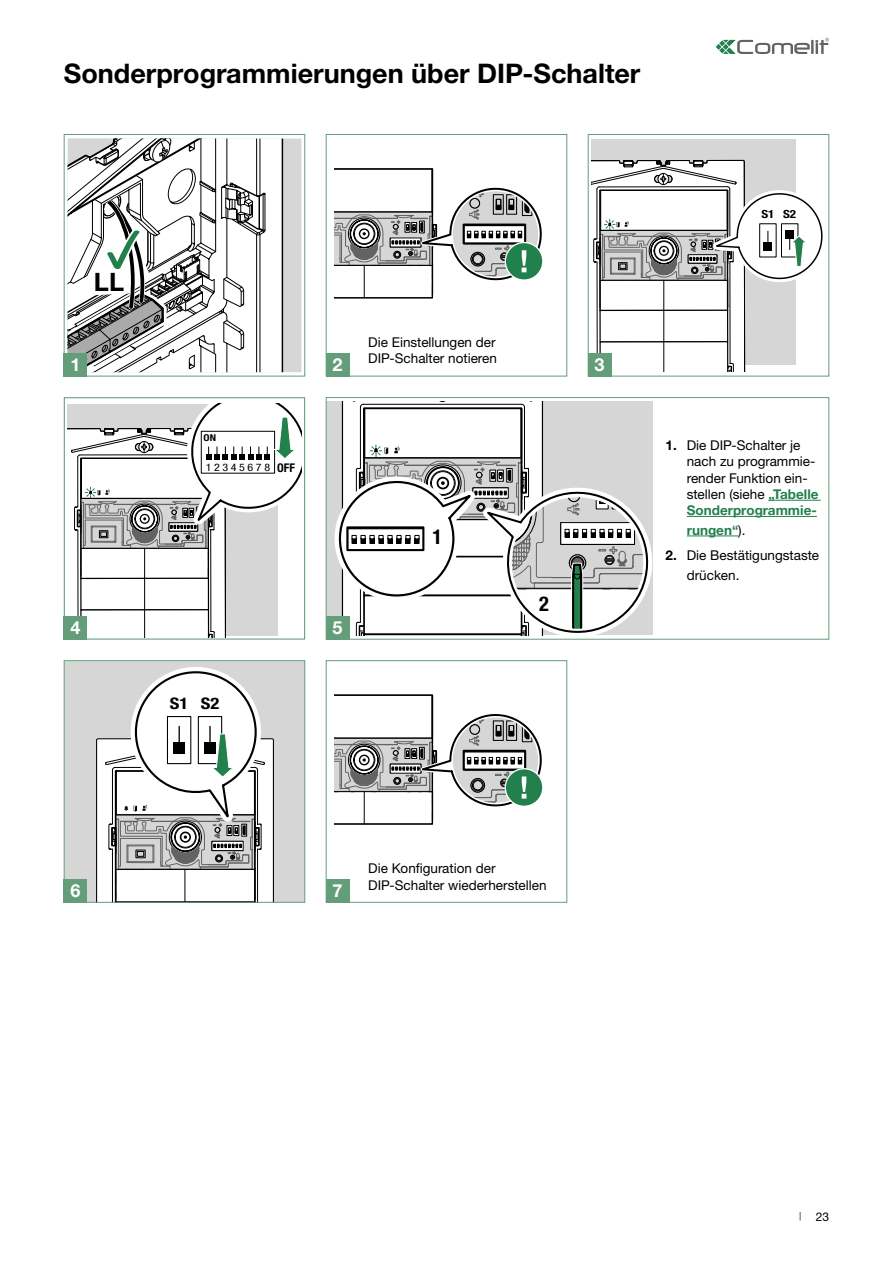
<style>
.page{position:relative;width:893px;height:1263px;background:#fff}
.page>*{position:absolute;margin:0;border:0;box-sizing:border-box;transform-origin:0 0}
.t1{font:700 27px "Helvetica Neue LTW1 G";color:#000}
.t2{font:700 25.35px "Helvetica Neue LTW1 G";color:#000}
.t3{font:700 condensed 20.4px "Helvetica Neue LTW1 G";color:#000}
.t4{font:700 18px "Helvetica Neue LTW1 G";color:#fff}
.t5{font:700 condensed 15.9px "Helvetica Neue LTW1 G";color:#000;scale:1.17 1}
.t6{font:13.5px/16.2px "Helvetica Neue LTW1 G";color:#000}
.t7{font:700 13.5px "Helvetica Neue LTW1 G";color:#22804d}
.t8{font:700 condensed 12px "Helvetica Neue LTW1 G";color:#000}
.t9{font:12px "Helvetica Neue LTW1 G";color:#000}
.t10{font:700 condensed 11.25px "Helvetica Neue LTW1 G";color:#000;scale:1.17 1}
.t11{font:condensed 10.35px "Helvetica Neue LTW1 G";letter-spacing:.215em;color:#000;scale:1.17 1}
.t12{font:700 condensed 9.45px "Helvetica Neue LTW1 G";color:#000;scale:1.17 1}
.s1{font-weight:700}
.s2{font-weight:700;color:#22804d}
.s3{font-weight:400;color:#000}
</style>
<div class="page">
<svg style="left:716px;top:38px;width:113px;height:16px"></svg>
<svg style="left:68px;top:403px;width:233px;height:234px"></svg>
<div style="left:64px;top:397px;width:241px;height:243px;border:1px solid #639d79"></div>
<div style="left:326px;top:401px;width:16px;height:234px;background:#d6d6d6"></div>
<svg style="left:339px;top:401px;width:314px;height:234px"></svg>
<div style="left:326px;top:397px;width:503px;height:243px;border:1px solid #639d79"></div>
<div style="left:64px;top:616px;width:23px;height:24px;background:#639d79"></div>
<div style="left:326px;top:616px;width:23px;height:24px;background:#639d79"></div>
<hr style="left:768px;top:500px;width:53px;height:1px;background:#22804d">
<hr style="left:687px;top:516px;width:130px;height:1px;background:#22804d">
<hr style="left:687px;top:536px;width:51px;height:1px;background:#22804d">
<svg style="left:334px;top:694px;width:209px;height:131px"></svg>
<hr style="left:364px;top:792px;width:1px;height:32px;background:#000">
<div style="left:326px;top:660px;width:241px;height:243px;border:1px solid #639d79"></div>
<div style="left:326px;top:879px;width:23px;height:24px;background:#639d79"></div>
<div style="left:66px;top:662px;width:237px;height:239px;background:#d6d6d6"></div>
<svg style="left:96px;top:662px;width:182px;height:239px"></svg>
<div style="left:64px;top:660px;width:241px;height:243px;border:1px solid #639d79"></div>
<div style="left:64px;top:879px;width:23px;height:24px;background:#639d79"></div>
<div style="left:284px;top:138px;width:17px;height:234px;background:#d6d6d6"></div>
<svg style="left:253px;top:138px;width:31px;height:234px"></svg>
<svg style="left:68px;top:138px;width:185px;height:234px"></svg>
<div style="left:64px;top:134px;width:241px;height:242px;border:1px solid #639d79"></div>
<div style="left:64px;top:353px;width:23px;height:23px;background:#639d79"></div>
<svg style="left:334px;top:168px;width:209px;height:130px"></svg>
<hr style="left:364px;top:266px;width:1px;height:32px;background:#000">
<div style="left:326px;top:134px;width:241px;height:242px;border:1px solid #639d79"></div>
<div style="left:326px;top:353px;width:23px;height:23px;background:#639d79"></div>
<svg style="left:592px;top:139px;width:231px;height:234px"></svg>
<div style="left:588px;top:134px;width:241px;height:242px;border:1px solid #639d79"></div>
<div style="left:588px;top:353px;width:23px;height:23px;background:#639d79"></div>
<h1 class="t1" style="left:64px;top:57px;width:578px">Sonderprogrammierungen über DIP-Schalter</h1>
<h2 class="t2" style="left:94px;top:267px;width:32px">LL</h2>
<h3 class="t4" style="left:70px;top:354px;width:12px">1</h3>
<h3 class="t4" style="left:332px;top:354px;width:12px">2</h3>
<p class="t12" style="left:204px;top:432px;width:12px">ON</p>
<p class="t11" style="left:206px;top:461px;width:57px">12345678</p>
<p class="t8" style="left:277px;top:460px;width:19px">OFF</p>
<p class="t6" style="left:368px;top:334px;width:130px">Die Einstellungen der<br>DIP-Schalter notieren</p>
<h3 class="t3" style="left:433px;top:524px;width:11px">1</h3>
<h3 class="t4" style="left:70px;top:617px;width:12px">4</h3>
<h3 class="t4" style="left:332px;top:617px;width:12px">5</h3>
<p class="t5" style="left:170px;top:693px;width:44px">S1 S2</p>
<h3 class="t3" style="left:539px;top:592px;width:11px">2</h3>
<h3 class="t4" style="left:594px;top:354px;width:12px">3</h3>
<p class="t10" style="left:761px;top:207px;width:31px">S1 S2</p>
<p class="t6" style="left:687px;top:437px;width:133px;text-indent:-21px"><span class="s1">1.</span> Die DIP-Schalter je nach zu programmie&shy;render Funktion ein&shy;stellen (siehe <span class="s2">„Tabelle<br>Sonderprogrammie-</span></p>
<p class="t7" style="left:687px;top:521px;width:60px">rungen“<span class="s3">).</span></p>
<p class="t6" style="left:687px;top:546px;width:134px;line-height:19.5px;text-indent:-21px"><span class="s1">2.</span> Die Bestätigungstaste drücken.</p>
<h3 class="t4" style="left:70px;top:880px;width:12px">6</h3>
<h3 class="t4" style="left:332px;top:880px;width:12px">7</h3>
<p class="t6" style="left:368px;top:860px;width:180px">Die Konfiguration der<br>DIP-Schalter wiederherstellen</p>
<p class="t9" style="left:816px;top:1209px;width:15px">23</p>
</div>
